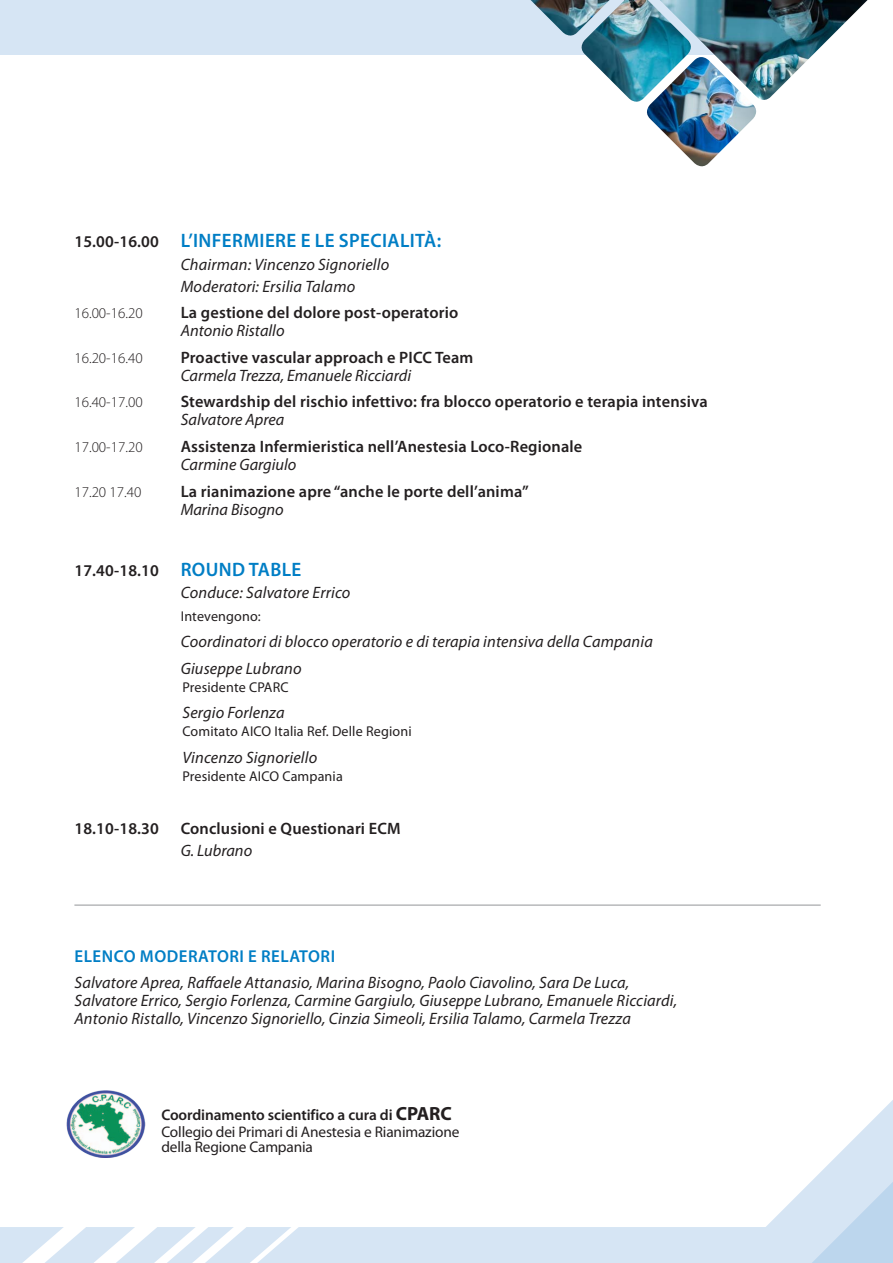
<style>
.page{position:relative;width:893px;height:1263px;background:#fff}
.page>*{position:absolute;margin:0;border:0;box-sizing:border-box;transform-origin:0 0}
.t1{font:600 19.5px "Myriad Pro";letter-spacing:.02em;color:#007ec5}
.t2{font:600 17.25px "Myriad Pro";letter-spacing:.03em;color:#007ec5}
.t3{font:italic 16.5px/18px "Myriad Pro";letter-spacing:.01em;color:#231f20}
.t4{font:600 16.5px "Myriad Pro";letter-spacing:.01em;color:#231f20}
.t5{font:15.3px "Myriad Pro";letter-spacing:-.01em;color:#231f20}
.t6{font:600 15.3px "Myriad Pro";letter-spacing:-.005em;color:#231f20}
.t7{font:300 15px "Myriad Pro";color:#231f20}
.t8{font:14.25px "Myriad Pro";letter-spacing:.01em;color:#231f20}
.s1{font-size:16.5px;color:#231f20}
.s2{font-size:19.5px;color:#007ec5}
.s3{font-weight:700;font-size:19.2px}
</style>
<div class="page">
<div style="left:0;top:0;width:765px;height:54px;background:#d6e5f4"></div>
<img style="left:647px;top:104px;width:110px;height:63px">
<img style="left:695px;top:0;width:172px;height:104px">
<img style="left:578px;top:0;width:117px;height:106px">
<img style="left:531px;top:0;width:79px;height:40px">
<svg style="left:0;top:1100px;width:893px;height:163px"></svg>
<svg style="left:742px;top:1111px;width:151px;height:152px"></svg>
<svg style="left:22px;top:1161px;width:353px;height:102px"></svg>
<img style="left:67px;top:1090px;width:79px;height:67px">
<hr style="left:74px;top:905px;width:747px;height:1px;background:#939598">
<p class="t1" style="left:74px;top:228px;width:368px"><span class="s1">15.00-16.00</span> L’INFERMIERE E LE SPECIALITÀ:</p>
<p class="t3" style="left:181px;top:255px;width:210px">Chairman: Vincenzo Signoriello</p>
<p class="t3" style="left:181px;top:277px;width:176px">Moderatori: Ersilia Talamo</p>
<p class="t7" style="left:74px;top:304px;width:70px">16.00-16.20</p>
<p class="t4" style="left:181px;top:302px;width:279px">La gestione del dolore post-operatorio</p>
<p class="t3" style="left:181px;top:322px;width:105px">Antonio Ristallo</p>
<p class="t7" style="left:74px;top:349px;width:70px">16.20-16.40</p>
<p class="t4" style="left:181px;top:347px;width:294px">Proactive vascular approach e PICC Team</p>
<p class="t3" style="left:181px;top:366px;width:232px">Carmela Trezza, Emanuele Ricciardi</p>
<p class="t7" style="left:74px;top:393px;width:70px">16.40-17.00</p>
<p class="t4" style="left:181px;top:391px;width:529px">Stewardship del rischio infettivo: fra blocco operatorio e terapia intensiva</p>
<p class="t3" style="left:181px;top:411px;width:105px">Salvatore Aprea</p>
<p class="t7" style="left:74px;top:438px;width:70px">17.00-17.20</p>
<p class="t4" style="left:181px;top:436px;width:403px">Assistenza Infermieristica nell’Anestesia Loco-Regionale</p>
<p class="t3" style="left:181px;top:455px;width:117px">Carmine Gargiulo</p>
<p class="t7" style="left:74px;top:482px;width:69px">17.20 17.40</p>
<p class="t4" style="left:181px;top:480px;width:349px">La rianimazione apre “anche le porte dell’anima”</p>
<p class="t3" style="left:181px;top:500px;width:105px">Marina Bisogno</p>
<p class="t4" style="left:74px;top:560px;width:229px">17.40-18.10 <span class="s2">ROUND TABLE</span></p>
<p class="t3" style="left:181px;top:583px;width:171px">Conduce: Salvatore Errico</p>
<p class="t8" style="left:181px;top:607px;width:82px">Intevengono:</p>
<p class="t3" style="left:181px;top:632px;width:474px">Coordinatori di blocco operatorio e di terapia intensiva della Campania</p>
<p class="t3" style="left:181px;top:659px;width:122px">Giuseppe Lubrano</p>
<p class="t8" style="left:182px;top:678px;width:108px">Presidente CPARC</p>
<p class="t3" style="left:182px;top:703px;width:104px">Sergio Forlenza</p>
<p class="t8" style="left:182px;top:722px;width:231px">Comitato AICO Italia Ref. Delle Regioni</p>
<p class="t3" style="left:182px;top:748px;width:136px">Vincenzo Signoriello</p>
<p class="t8" style="left:182px;top:767px;width:162px">Presidente AICO Campania</p>
<p class="t4" style="left:74px;top:817px;width:86px">18.10-18.30</p>
<p class="t4" style="left:181px;top:817px;width:221px">Conclusioni e Questionari ECM</p>
<p class="t3" style="left:181px;top:841px;width:73px">G. Lubrano</p>
<p class="t2" style="left:75px;top:945px;width:262px">ELENCO MODERATORI E RELATORI</p>
<p class="t3" style="left:74px;top:973px;width:556px">Salvatore Aprea, Raffaele Attanasio, Marina Bisogno, Paolo Ciavolino, Sara De Luca,</p>
<p class="t3" style="left:74px;top:991px;width:604px">Salvatore Errico, Sergio Forlenza, Carmine Gargiulo, Giuseppe Lubrano, Emanuele Ricciardi,<br>Antonio Ristallo, Vincenzo Signoriello, Cinzia Simeoli, Ersilia Talamo, Carmela Trezza</p>
<p class="t6" style="left:161px;top:1105px;width:292px">Coordinamento scientifico a cura di <span class="s3">CPARC</span></p>
<p class="t5" style="left:161px;top:1122px;width:300px">Collegio dei Primari di Anestesia e Rianimazione</p>
<p class="t5" style="left:161px;top:1138px;width:153px">della Regione Campania</p>
</div>
